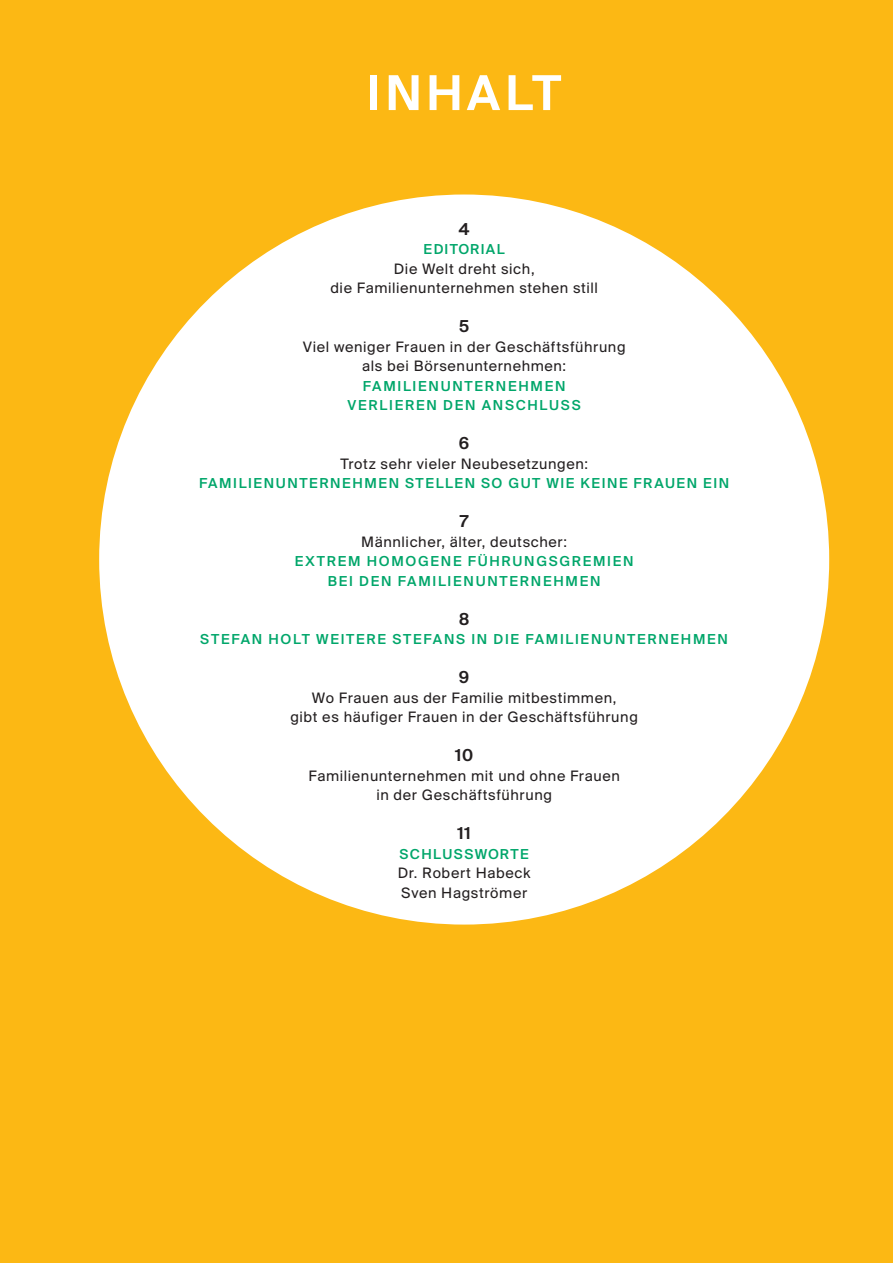
<style>
.page{position:relative;width:893px;height:1263px;background:#fcb814}
.page>*{position:absolute;margin:0;border:0;box-sizing:border-box;transform-origin:0 0}
.TITEL{font:52.5px "Suisse BP Intl Antique";letter-spacing:.09em;color:#fff}
.Brödtext{font:18px "Suisse BP Intl Antique";color:#231f20}
.TITEL-2{font:18px "Suisse BP Intl Antique";color:#231f20}
.TITEL-3{font:15.75px "Suisse BP Intl";letter-spacing:.04em;color:#231f20}
.Brödtext-2{font:15.75px "Suisse BP Intl";letter-spacing:.04em;color:#231f20}
.TITEL-4{font:500 15px "Suisse BP Intl";letter-spacing:.115em;color:#00a66a}
.Brödtext-3{font:500 15px "Suisse BP Intl";letter-spacing:.09em;color:#00a66a}
.titel-kleiner{font:500 15px "Suisse BP Intl";letter-spacing:.09em;color:#00a66a}
</style>
<div class="page">
<div style="left:99px;top:194px;width:730px;height:730px;background:#fff;border-radius:50%"></div>
<p class="TITEL" style="left:367px;top:62px;width:196px">INHALT</p>
<p class="TITEL-2" style="left:459px;top:218px;width:12px">4</p>
<p class="titel-kleiner" style="left:424px;top:240px;width:83px">EDITORIAL</p>
<p class="TITEL-3" style="left:394px;top:259px;width:142px">Die Welt dreht sich,</p>
<p class="TITEL-3" style="left:330px;top:279px;width:269px">die Familienunternehmen stehen still</p>
<p class="TITEL-2" style="left:458px;top:315px;width:13px">5</p>
<p class="TITEL-3" style="left:303px;top:337px;width:324px">Viel weniger Frauen in der Geschäftsführung</p>
<p class="TITEL-3" style="left:362px;top:357px;width:205px">als bei Börsenunternehmen:</p>
<p class="TITEL-4" style="left:363px;top:377px;width:204px">FAMILIENUNTERNEHMEN</p>
<p class="TITEL-4" style="left:348px;top:396px;width:235px">VERLIEREN DEN ANSCHLUSS</p>
<p class="Brödtext" style="left:459px;top:432px;width:12px">6</p>
<p class="TITEL-3" style="left:340px;top:454px;width:249px">Trotz sehr vieler Neubesetzungen:</p>
<p class="TITEL-4" style="left:199px;top:474px;width:532px">FAMILIENUNTERNEHMEN STELLEN SO GUT WIE KEINE FRAUEN EIN</p>
<p class="TITEL-2" style="left:460px;top:510px;width:10px">7</p>
<p class="TITEL-3" style="left:361px;top:532px;width:207px">Männlicher, älter, deutscher:</p>
<p class="TITEL-4" style="left:295px;top:552px;width:340px">EXTREM HOMOGENE FÜHRUNGSGREMIEN</p>
<p class="TITEL-4" style="left:328px;top:572px;width:274px">BEI DEN FAMILIENUNTERNEHMEN</p>
<p class="Brödtext" style="left:459px;top:608px;width:12px">8</p>
<p class="TITEL-4" style="left:200px;top:630px;width:529px">STEFAN HOLT WEITERE STEFANS IN DIE FAMILIENUNTERNEHMEN</p>
<p class="Brödtext" style="left:459px;top:666px;width:12px">9</p>
<p class="TITEL-3" style="left:312px;top:688px;width:306px">Wo Frauen aus der Familie mitbestimmen,</p>
<p class="TITEL-3" style="left:290px;top:708px;width:349px">gibt es häufiger Frauen in der Geschäftsführung</p>
<p class="Brödtext" style="left:455px;top:744px;width:20px">10</p>
<p class="TITEL-3" style="left:308px;top:766px;width:313px">Familienunternehmen mit und ohne Frauen</p>
<p class="TITEL-3" style="left:376px;top:786px;width:177px">in der Geschäftsführung</p>
<p class="Brödtext" style="left:458px;top:822px;width:15px">11</p>
<p class="Brödtext-3" style="left:400px;top:845px;width:131px">SCHLUSSWORTE</p>
<p class="Brödtext-2" style="left:398px;top:864px;width:134px">Dr. Robert Habeck</p>
<p class="Brödtext-2" style="left:401px;top:883px;width:128px">Sven Hagströmer</p>
</div>
